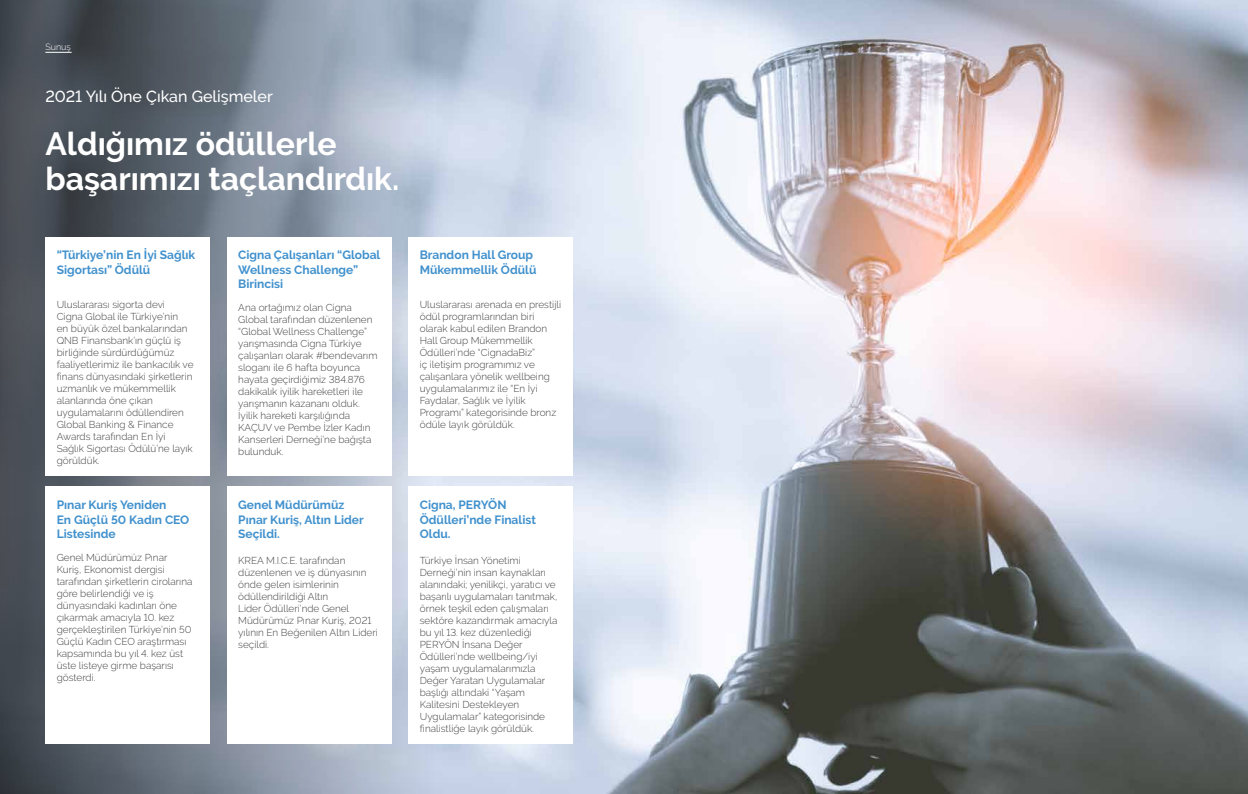
<style>
.page{position:relative;width:1248px;height:794px;background:#fff}
.page>*{position:absolute;margin:0;border:0;box-sizing:border-box;transform-origin:0 0}
.t1{font:700 32px/35px "Raleway";color:#fff}
.t2{font:500 16px "Raleway";color:#fff}
.t3{font:700 12px/14.4px "Raleway";color:#4191cd}
.t4{font:300 10px/12px "Raleway";color:#414042}
.t5{font:300 9px "Raleway";color:#fff}
</style>
<div class="page">
<img style="left:432px;top:0;width:815px;height:794px">
<svg style="left:0;top:0;width:432px;height:794px;background:#737c88"></svg>
<div style="left:45px;top:237px;width:165px;height:238px;background:#fff"></div>
<div style="left:45px;top:486px;width:165px;height:258px;background:#fff"></div>
<div style="left:227px;top:237px;width:164px;height:238px;background:#fff"></div>
<div style="left:227px;top:486px;width:164px;height:258px;background:#fff"></div>
<div style="left:408px;top:486px;width:165px;height:258px;background:#fff"></div>
<div style="left:408px;top:237px;width:165px;height:238px;background:#fff"></div>
<svg style="left:45px;top:52px;width:27px;height:1px"></svg>
<p class="t5" style="left:45px;top:41px;width:27px">Sunuş</p>
<h2 class="t2" style="left:45px;top:87px;width:229px">2021 Yılı Öne Çıkan Gelişmeler</h2>
<h1 class="t1" style="left:45px;top:126px;width:355px">Aldığımız ödüllerle başarımızı taçlandırdık.</h1>
<p class="t3" style="left:57px;top:248px;width:140px">“Türkiye’nin En İyi Sağlık<br>Sigortası” Ödülü</p>
<p class="t4" style="left:57px;top:298px;width:138px">Uluslararası sigorta devi<br>Cigna Global ile Türkiye’nin<br>en büyük özel bankalarından<br>QNB Finansbank’ın güçlü iş birliğinde sürdürdüğümüz faaliyetlerimiz ile bankacılık ve finans dünyasındaki şirketlerin uzmanlık ve mükemmellik alanlarında öne çıkan uygulamalarını ödüllendiren<br>Global Banking &amp; Finance<br>Awards tarafından En İyi<br>Sağlık Sigortası Ödülü’ne layık görüldük.</p>
<p class="t3" style="left:57px;top:498px;width:134px">Pınar Kuriş Yeniden<br>En Güçlü 50 Kadın CEO<br>Listesinde</p>
<p class="t4" style="left:57px;top:551px;width:137px">Genel Müdürümüz Pınar<br>Kuriş, Ekonomist dergisi tarafından şirketlerin cirolarına göre belirlendiği ve iş dünyasındaki kadınları öne çıkarmak amacıyla 10. kez gerçekleştirilen Türkiye’nin 50<br>Güçlü Kadın CEO araştırması kapsamında bu yıl 4. kez üst üste listeye girme başarısı gösterdi.</p>
<p class="t3" style="left:238px;top:248px;width:144px">Cigna Çalışanları “Global<br>Wellness Challenge”<br>Birincisi</p>
<p class="t4" style="left:238px;top:302px;width:141px">Ana ortağımız olan Cigna<br>Global tarafından düzenlenen “Global Wellness Challenge” yarışmasında Cigna Türkiye çalışanları olarak #bendevarım sloganı ile 6 hafta boyunca hayata geçirdiğimiz 384.876 dakikalık iyilik hareketleri ile yarışmanın kazananı olduk.<br>İyilik hareketi karşılığında<br>KAÇUV ve Pembe İzler Kadın<br>Kanserleri Derneği’ne bağışta bulunduk.</p>
<p class="t3" style="left:238px;top:498px;width:127px">Genel Müdürümüz<br>Pınar Kuriş, Altın Lider<br>Seçildi.</p>
<p class="t4" style="left:238px;top:555px;width:141px">KREA M.I.C.E. tarafından düzenlenen ve iş dünyasının önde gelen isimlerinin ödüllendirildiği Altın<br>Lider Ödülleri’nde Genel<br>Müdürümüz Pınar Kuriş, 2021 yılının En Beğenilen Altın Lideri seçildi.</p>
<p class="t3" style="left:420px;top:248px;width:118px">Brandon Hall Group<br>Mükemmellik Ödülü</p>
<p class="t4" style="left:420px;top:298px;width:143px">Uluslararası arenada en prestijli ödül programlarından biri olarak kabul edilen Brandon<br>Hall Group Mükemmellik<br>Ödülleri’nde “CignadaBiz”<br>iç iletişim programımız ve çalışanlara yönelik wellbeing uygulamalarımız ile “En İyi<br>Faydalar, Sağlık ve İyilik<br>Programı” kategorisinde bronz ödüle layık görüldük.</p>
<p class="t3" style="left:420px;top:498px;width:118px">Cigna, PERYÖN<br>Ödülleri’nde Finalist<br>Oldu.</p>
<p class="t4" style="left:420px;top:555px;width:139px">Türkiye İnsan Yönetimi<br>Derneği’nin insan kaynakları alanındaki; yenilikçi, yaratıcı ve başarılı uygulamaları tanıtmak, örnek teşkil eden çalışmaları sektöre kazandırmak amacıyla bu yıl 13. kez düzenlediği<br>PERYÖN İnsana Değer<br>Ödülleri’nde wellbeing/iyi yaşam uygulamalarımızla<br>Değer Yaratan Uygulamalar başlığı altındaki “Yaşam<br>Kalitesini Destekleyen<br>Uygulamalar” kategorisinde finalistliğe layık görüldük.</p>
</div>
